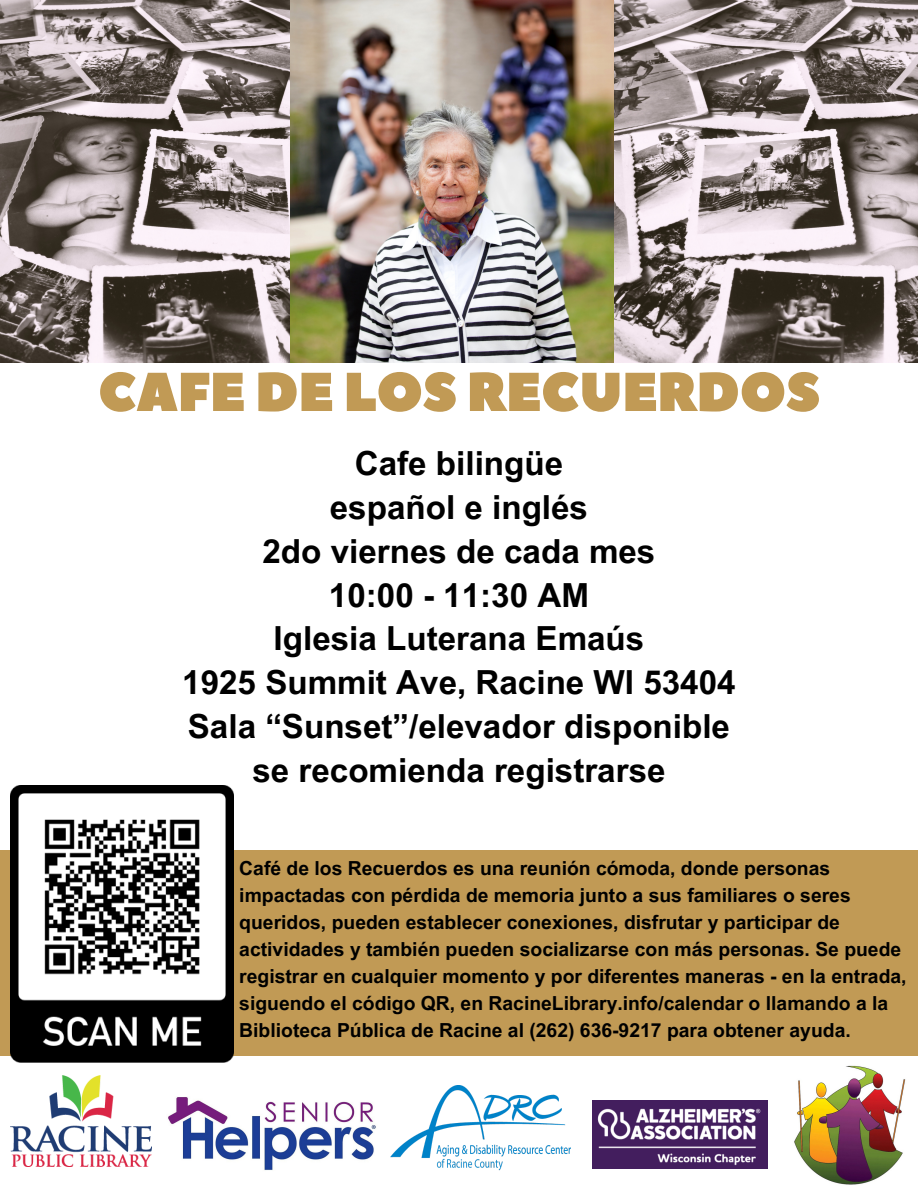
<style>
.page{position:relative;width:918px;height:1188px;background:#fff}
.page>*{position:absolute;margin:0;border:0;box-sizing:border-box;transform-origin:0 0}
.t1{font:54.6px "Peace Sans";letter-spacing:-.01em;color:#c19a55}
.t2{font:700 33.15px/43.8px "Arial MT Pro";color:#000;text-align:center}
.t3{font:700 19.35px/27px "Arial MT Pro";color:#000}
</style>
<div class="page">
<div style="left:239px;top:850px;width:679px;height:205px;background:#c19a55"></div>
<img style="left:0;top:0;width:290px;height:362px">
<img style="left:613px;top:0;width:305px;height:362px">
<img style="left:290px;top:0;width:323px;height:362px">
<img style="left:168px;top:1097px;width:208px;height:73px">
<img style="left:592px;top:1100px;width:176px;height:69px">
<img style="left:794px;top:1065px;width:112px;height:120px">
<div style="left:0;top:850px;width:272px;height:205px;background:#c19a55"></div>
<img style="left:10px;top:786px;width:223px;height:276px">
<img style="left:390px;top:1085px;width:180px;height:86px">
<img style="left:10px;top:1076px;width:141px;height:91px">
<h2 class="t1" style="left:98px;top:356px;width:724px">CAFE DE LOS RECUERDOS</h2>
<h1 class="t2" style="left:182px;top:446px;width:555px">Cafe bilingüe<br>español e inglés<br>2do viernes de cada mes<br>10:00 - 11:30 AM<br>Iglesia Luterana Emaús<br>1925 Summit Ave, Racine WI 53404<br>Sala “Sunset”/elevador disponible se recomienda registrarse</h1>
<p class="t3" style="left:239px;top:858px;width:669px">Café de los Recuerdos es una reunión cómoda, donde personas impactadas con pérdida de memoria junto a sus familiares o seres queridos, pueden establecer conexiones, disfrutar y participar de actividades y también pueden socializarse con más personas. Se puede registrar en cualquier momento y por diferentes maneras - en la entrada, siguendo el código QR, en RacineLibrary.info/calendar o llamando a la Biblioteca Pública de Racine al (262) 636-9217 para obtener ayuda.</p>
</div>
